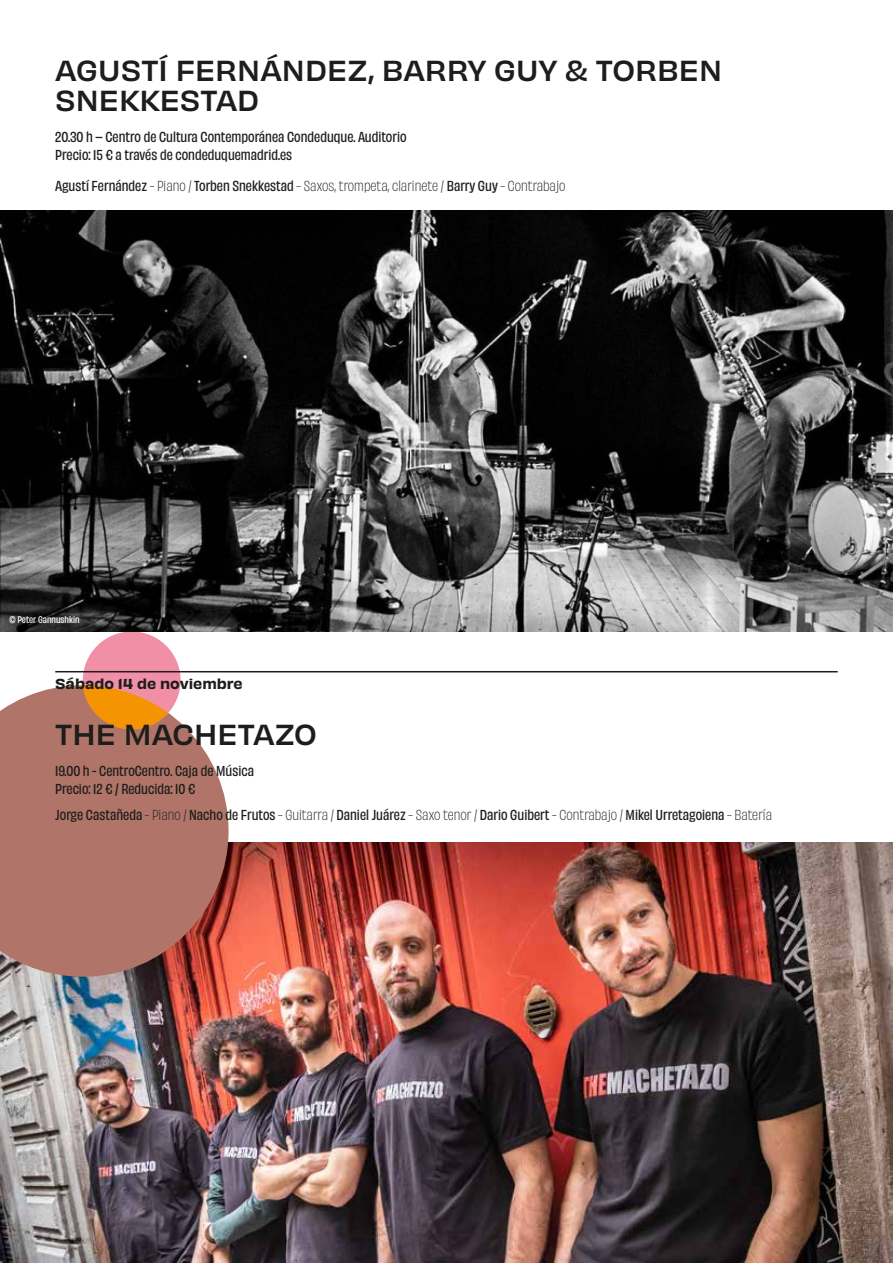
<style>
.page{position:relative;width:893px;height:1263px;background:#fff}
.page>*{position:absolute;margin:0;border:0;box-sizing:border-box;transform-origin:0 0}
.t1{font:500 27px/30px "Obviously";color:#1d1d1b}
.t2{font:13.5px/18px "Obviously Narw Medi";color:#1d1d1b}
.t3{font:13.5px "Obviously Narw Lght";color:#1d1d1b}
.t4{font:13.5px "Obviously Semi";color:#1d1d1b}
.t5{font:9px "Obviously Narw Medi";color:#fff}
.s1{font-family:"Obviously Narw Medi"}
.s2{font-family:"Obviously Narw Lght"}
</style>
<div class="page">
<img style="left:0;top:842px;width:893px;height:421px">
<svg style="left:0;top:685px;width:229px;height:292px;background:#b37a6e"></svg>
<div style="left:83px;top:631px;width:98px;height:98px;background:#f18fa7;border-radius:50%"></div>
<svg style="left:83px;top:685px;width:85px;height:44px"></svg>
<hr style="left:55px;top:671px;width:783px;height:1px;background:#1d1d1b">
<img style="left:0;top:210px;width:893px;height:421px">
<h1 class="t1" style="left:55px;top:53px;width:668px">AGUSTÍ FERNÁNDEZ, BARRY GUY &amp; TORBEN<br>SNEKKESTAD</h1>
<p class="t2" style="left:55px;top:127px;width:353px">20.30 h – Centro de Cultura Contemporánea Condeduque. Auditorio<br>Precio: 15 € a través de condeduquemadrid.es</p>
<p class="t3" style="left:55px;top:176px;width:512px"><span class="s1">Agustí Fernández</span> - Piano / <span class="s1">Torben Snekkestad</span> - Saxos, trompeta, clarinete / <span class="s1">Barry Guy</span> - Contrabajo</p>
<p class="t5" style="left:9px;top:613px;width:72px">© Peter Gannushkin</p>
<p class="t4" style="left:55px;top:673px;width:189px">Sábado 14 de noviembre</p>
<h1 class="t1" style="left:55px;top:717px;width:263px">THE MACHETAZO</h1>
<p class="t2" style="left:55px;top:760px;width:200px">19.00 h - CentroCentro. Caja de Música<br>Precio: 12 € / Reducida: 10 €</p>
<p class="t2" style="left:55px;top:805px;width:718px">Jorge Castañeda <span class="s2">- Piano /</span> Nacho de Frutos <span class="s2">- Guitarra /</span> Daniel Juárez <span class="s2">- Saxo tenor /</span> Dario Guibert <span class="s2">- Contrabajo /</span> Mikel Urretagoiena <span class="s2">- Batería</span></p>
</div>
